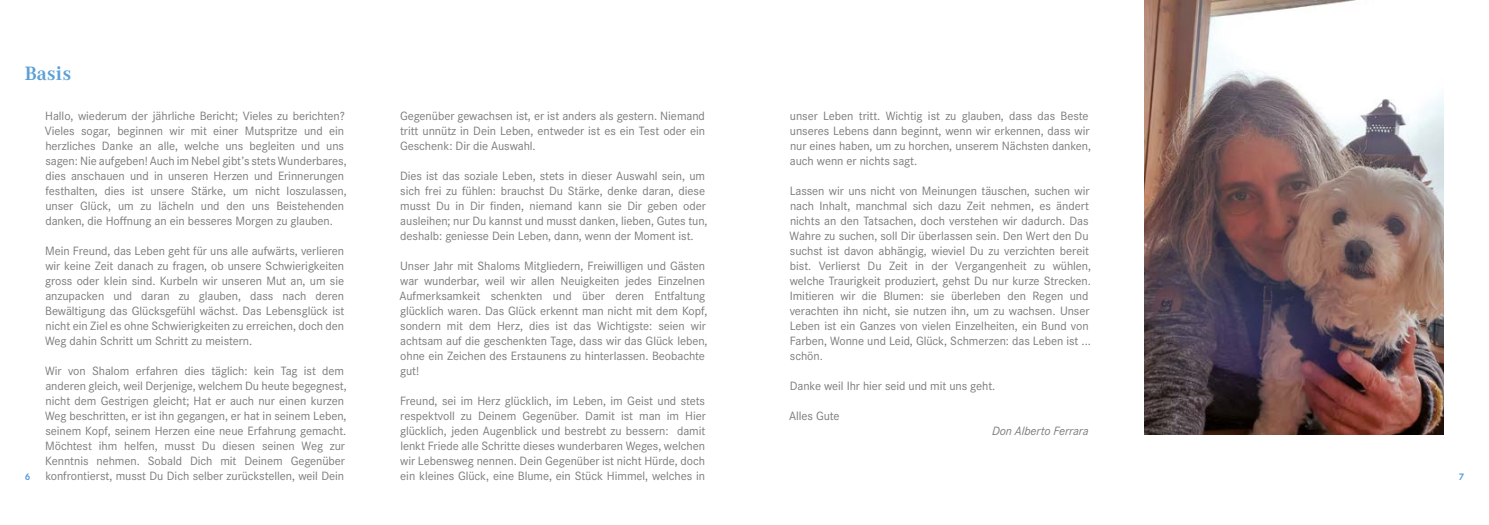
<style>
.page{position:relative;width:1489px;height:525px;background:#fff}
.page>*{position:absolute;margin:0;border:0;box-sizing:border-box;transform-origin:0 0}
.t1{font:700 20px "Corporate A Pro";color:#5b9fd7}
.t2{font:12.5px/15px "Corporate S";letter-spacing:-.005em;color:#7c7b7b}
.t3{font:italic 12.5px "Corporate S";letter-spacing:-.005em;color:#7c7b7b}
.t4{font:700 10px "Corporate S";color:#5b9fd7}
</style>
<div class="page">
<img style="left:1144px;top:0;width:299px;height:434px">
<h1 class="t1" style="left:25px;top:60px;width:48px">Basis</h1>
<p class="t2" style="left:45px;top:107px;width:303px">Hallo, wiederum der jährliche Bericht; Vieles zu berichten?<br>Vieles sogar, beginnen wir mit einer Mutspritze und ein herzliches Danke an alle, welche uns begleiten und uns sagen: Nie aufgeben! Auch im Nebel gibt’s stets Wunderbares, dies anschauen und in unseren Herzen und Erinnerungen festhalten, dies ist unsere Stärke, um nicht loszulassen, unser Glück, um zu lächeln und den uns Beistehenden danken, die Hoffnung an ein besseres Morgen zu glauben.</p>
<p class="t2" style="left:45px;top:242px;width:301px;text-align:justify">Mein Freund, das Leben geht für uns alle aufwärts, verlieren wir keine Zeit danach zu fragen, ob unsere Schwierigkeiten gross oder klein sind. Kurbeln wir unseren Mut an, um sie anzupacken und daran zu glauben, dass nach deren Bewältigung das Glücksgefühl wächst. Das Lebensglück ist nicht ein Ziel es ohne Schwierigkeiten zu erreichen, doch den Weg dahin Schritt um Schritt zu meistern.</p>
<p class="t2" style="left:45px;top:362px;width:303px">Wir von Shalom erfahren dies täglich: kein Tag ist dem anderen gleich, weil Derjenige, welchem Du heute begegnest, nicht dem Gestrigen gleicht; Hat er auch nur einen kurzen Weg beschritten, er ist ihn gegangen, er hat in seinem Leben, seinem Kopf, seinem Herzen eine neue Erfahrung gemacht.<br>Möchtest ihm helfen, musst Du diesen seinen Weg zur Kenntnis nehmen. Sobald Dich mit Deinem Gegenüber konfrontierst, musst Du Dich selber zurückstellen, weil Dein</p>
<p class="t2" style="left:400px;top:107px;width:306px;text-align:justify">Gegenüber gewachsen ist, er ist anders als gestern. Niemand tritt unnütz in Dein Leben, entweder ist es ein Test oder ein Geschenk: Dir die Auswahl.</p>
<p class="t2" style="left:400px;top:167px;width:309px">Dies ist das soziale Leben, stets in dieser Auswahl sein, um sich frei zu fühlen: brauchst Du Stärke, denke daran, diese musst Du in Dir finden, niemand kann sie Dir geben oder ausleihen; nur Du kannst und musst danken, lieben, Gutes tun, deshalb: geniesse Dein Leben, dann, wenn der Moment ist.</p>
<p class="t2" style="left:399px;top:257px;width:309px">Unser Jahr mit Shaloms Mitgliedern, Freiwilligen und Gästen war wunderbar, weil wir allen Neuigkeiten jedes Einzelnen Aufmerksamkeit schenkten und über deren Entfaltung glücklich waren. Das Glück erkennt man nicht mit dem Kopf, sondern mit dem Herz, dies ist das Wichtigste: seien wir achtsam auf die geschenkten Tage, dass wir das Glück leben, ohne ein Zeichen des Erstaunens zu hinterlassen. Beobachte gut!</p>
<p class="t2" style="left:400px;top:392px;width:307px;text-align:justify">Freund, sei im Herz glücklich, im Leben, im Geist und stets respektvoll zu Deinem Gegenüber. Damit ist man im Hier glücklich, jeden Augenblick und bestrebt zu bessern: damit lenkt Friede alle Schritte dieses wunderbaren Weges, welchen wir Lebensweg nennen. Dein Gegenüber ist nicht Hürde, doch ein kleines Glück, eine Blume, ein Stück Himmel, welches in</p>
<p class="t2" style="left:789px;top:107px;width:303px">unser Leben tritt. Wichtig ist zu glauben, dass das Beste unseres Lebens dann beginnt, wenn wir erkennen, dass wir nur eines haben, um zu horchen, unserem Nächsten danken, auch wenn er nichts sagt.</p>
<p class="t2" style="left:789px;top:182px;width:303px">Lassen wir uns nicht von Meinungen täuschen, suchen wir nach Inhalt, manchmal sich dazu Zeit nehmen, es ändert nichts an den Tatsachen, doch verstehen wir dadurch. Das Wahre zu suchen, soll Dir überlassen sein. Den Wert den Du suchst ist davon abhängig, wieviel Du zu verzichten bereit bist. Verlierst Du Zeit in der Vergangenheit zu wühlen, welche Traurigkeit produziert, gehst Du nur kurze Strecken.<br>Imitieren wir die Blumen: sie überleben den Regen und verachten ihn nicht, sie nutzen ihn, um zu wachsen. Unser Leben ist ein Ganzes von vielen Einzelheiten, ein Bund von Farben, Wonne und Leid, Glück, Schmerzen: das Leben ist ... schön.</p>
<p class="t2" style="left:789px;top:377px;width:207px">Danke weil Ihr hier seid und mit uns geht.</p>
<p class="t2" style="left:789px;top:407px;width:52px">Alles Gute</p>
<p class="t3" style="left:992px;top:422px;width:98px">Don Alberto Ferrara</p>
<p class="t4" style="left:25px;top:469px;width:7px">6</p>
<p class="t4" style="left:1458px;top:469px;width:7px">7</p>
</div>
